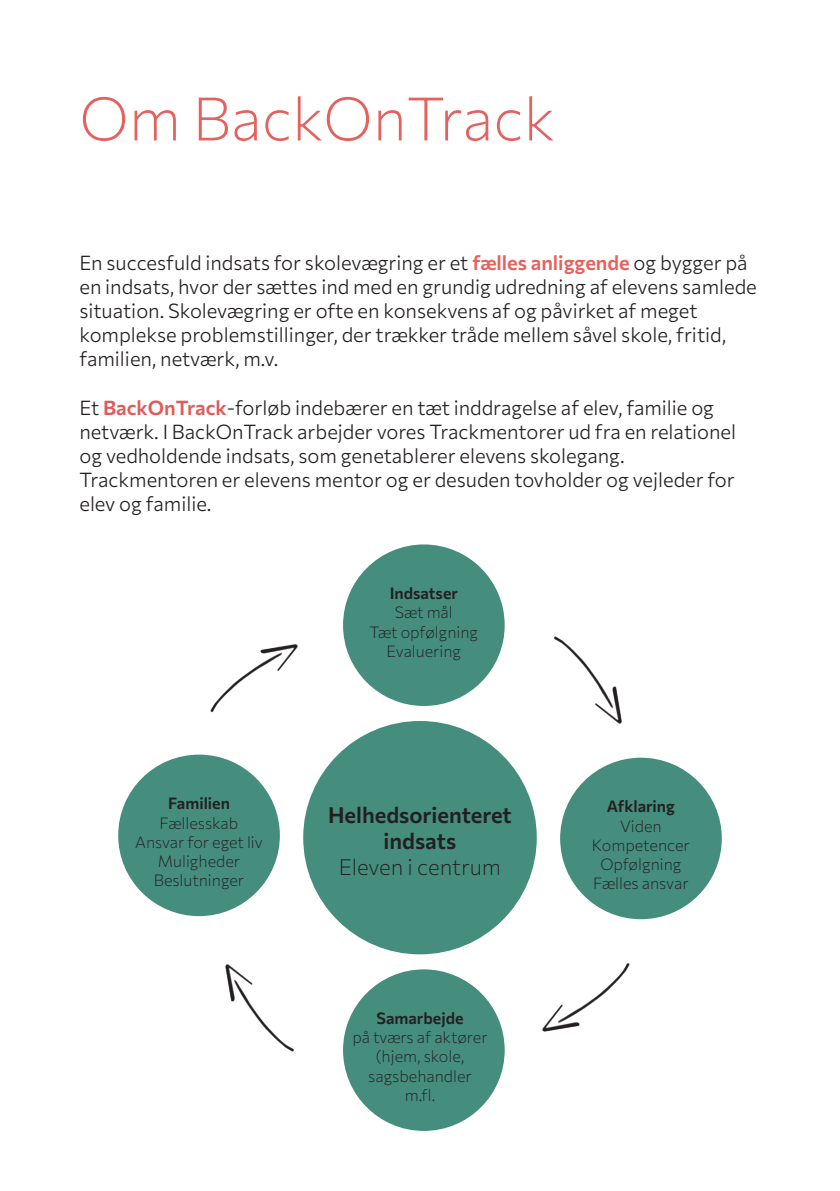
<style>
.page{position:relative;width:840px;height:1191px;background:#fff}
.page>*{position:absolute;margin:0;border:0;box-sizing:border-box;transform-origin:0 0}
.t1{font:200 60px "Commissioner";color:#e5615e}
.t2{font:600 22px "Commissioner";color:#231f20}
.t3{font:200 22px "Commissioner";color:#231f20}
.t4{font:300 20px/24px "Commissioner";color:#231f20}
.t5{font:200 16px "Commissioner";color:#231f20}
.t6{font:600 16px "Commissioner";color:#231f20}
.s1{font-weight:600;color:#e5615e}
.s2{font-weight:600;color:#e25a58}
</style>
<div class="page">
<div style="left:303px;top:721px;width:233px;height:233px;background:#458d7c;border-radius:50%"></div>
<div style="left:118px;top:754px;width:162px;height:162px;background:#458d7c;border-radius:50%"></div>
<div style="left:343px;top:544px;width:161px;height:162px;background:#458d7c;border-radius:50%"></div>
<div style="left:560px;top:757px;width:161px;height:162px;background:#458d7c;border-radius:50%"></div>
<div style="left:343px;top:969px;width:161px;height:161px;background:#458d7c;border-radius:50%"></div>
<img style="left:210px;top:644px;width:88px;height:69px">
<img style="left:553px;top:636px;width:69px;height:88px">
<img style="left:542px;top:963px;width:88px;height:69px">
<img style="left:225px;top:964px;width:69px;height:88px">
<p class="t1" style="left:79px;top:72px;width:476px">Om BackOnTrack</p>
<p class="t4" style="left:79px;top:250px;width:678px">En succesfuld indsats for skolevægring er et <span class="s1">fælles anliggende</span> og bygger på en indsats, hvor der sættes ind med en grundig udredning af elevens samlede situation. Skolevægring er ofte en konsekvens af og påvirket af meget</p>
<p class="t4" style="left:79px;top:322px;width:648px">komplekse problemstillinger, der trækker tråde mellem såvel skole, fritid, familien, netværk, m.v.</p>
<p class="t4" style="left:79px;top:394px;width:635px">Et <span class="s2">BackOnTrack</span>-forløb indebærer en tæt inddragelse af elev, familie og</p>
<p class="t4" style="left:79px;top:418px;width:657px">netværk. I BackOnTrack arbejder vores Trackmentorer ud fra en relationel og vedholdende indsats, som genetablerer elevens skolegang.</p>
<p class="t4" style="left:79px;top:466px;width:656px">Trackmentoren er elevens mentor og er desuden tovholder og vejleder for elev og familie.</p>
<p class="t6" style="left:168px;top:791px;width:63px">Familien</p>
<p class="t5" style="left:159px;top:810px;width:80px">Fællesskab</p>
<p class="t5" style="left:135px;top:829px;width:129px">Ansvar for eget liv</p>
<p class="t5" style="left:158px;top:848px;width:83px">Muligheder</p>
<p class="t5" style="left:154px;top:868px;width:92px">Beslutninger</p>
<p class="t6" style="left:389px;top:581px;width:70px">Indsatser</p>
<p class="t5" style="left:394px;top:600px;width:59px">Sæt mål</p>
<p class="t5" style="left:369px;top:619px;width:110px">Tæt opfølgning</p>
<p class="t5" style="left:386px;top:638px;width:76px">Evaluering</p>
<p class="t2" style="left:328px;top:797px;width:185px">Helhedsorienteret</p>
<p class="t2" style="left:383px;top:824px;width:74px">indsats</p>
<p class="t3" style="left:338px;top:850px;width:164px">Eleven i centrum</p>
<p class="t6" style="left:376px;top:1005px;width:88px">Samarbejde</p>
<p class="t5" style="left:352px;top:1025px;width:137px">på tværs af aktører</p>
<p class="t5" style="left:375px;top:1044px;width:90px">(hjem, skole,</p>
<p class="t5" style="left:368px;top:1063px;width:105px">sagsbehandler</p>
<p class="t5" style="left:404px;top:1082px;width:32px">m.fl.</p>
<p class="t6" style="left:606px;top:794px;width:70px">Afklaring</p>
<p class="t5" style="left:620px;top:813px;width:43px">Viden</p>
<p class="t5" style="left:591px;top:832px;width:99px">Kompetencer</p>
<p class="t5" style="left:600px;top:851px;width:82px">Opfølgning</p>
<p class="t5" style="left:593px;top:871px;width:97px">Fælles ansvar</p>
</div>
